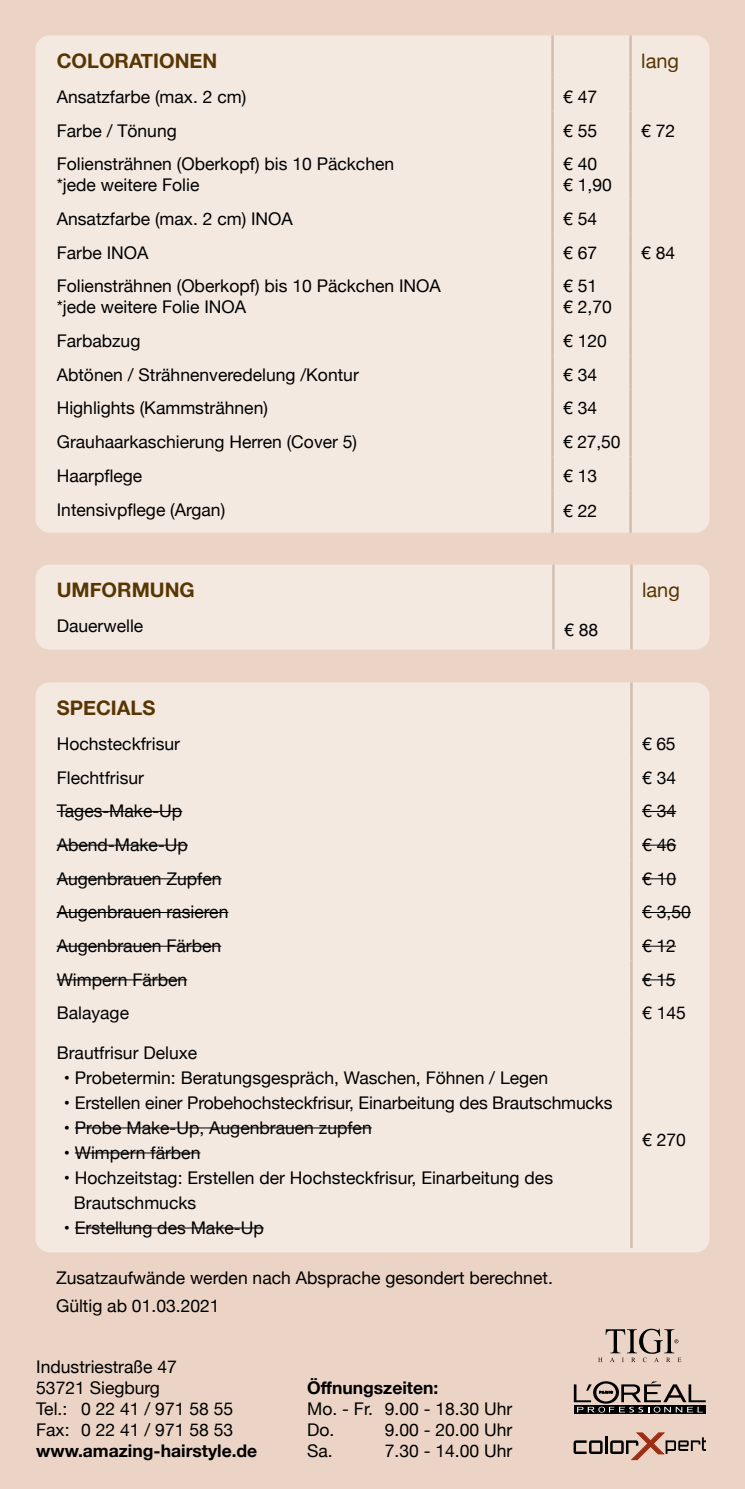
<style>
.page{position:relative;width:745px;height:1489px;background:#fff}
.page>*{position:absolute;margin:0;border:0;box-sizing:border-box;transform-origin:0 0}
.t1{font:700 20px "Helvetica Neue";color:#573602}
.t2{font:20px "Helvetica Neue";color:#573602}
.t3{font:17.5px/21px "Helvetica Neue";color:#000}
.t4{font:700 17.5px "Helvetica Neue";color:#000}
</style>
<div class="page">
<div style="left:0;top:0;width:744px;height:1488px;background:#ebd4c5"></div>
<div style="left:35px;top:35px;width:674px;height:497px;background:#f4e9e1;border-radius:14px"></div>
<hr style="left:551px;top:78px;width:2px;height:33px;background:#d1beb0">
<hr style="left:629px;top:78px;width:2px;height:33px;background:#d1beb0">
<hr style="left:551px;top:111px;width:2px;height:34px;background:#d1beb0">
<hr style="left:629px;top:111px;width:2px;height:34px;background:#d1beb0">
<hr style="left:551px;top:145px;width:2px;height:55px;background:#d1beb0">
<hr style="left:629px;top:145px;width:2px;height:55px;background:#d1beb0">
<hr style="left:551px;top:200px;width:2px;height:33px;background:#d1beb0">
<hr style="left:629px;top:200px;width:2px;height:33px;background:#d1beb0">
<hr style="left:551px;top:233px;width:2px;height:34px;background:#d1beb0">
<hr style="left:629px;top:233px;width:2px;height:34px;background:#d1beb0">
<hr style="left:551px;top:267px;width:2px;height:55px;background:#d1beb0">
<hr style="left:629px;top:267px;width:2px;height:55px;background:#d1beb0">
<hr style="left:551px;top:322px;width:2px;height:33px;background:#d1beb0">
<hr style="left:629px;top:322px;width:2px;height:33px;background:#d1beb0">
<hr style="left:551px;top:355px;width:2px;height:34px;background:#d1beb0">
<hr style="left:629px;top:355px;width:2px;height:34px;background:#d1beb0">
<hr style="left:551px;top:389px;width:2px;height:34px;background:#d1beb0">
<hr style="left:629px;top:389px;width:2px;height:34px;background:#d1beb0">
<hr style="left:551px;top:423px;width:2px;height:33px;background:#d1beb0">
<hr style="left:629px;top:423px;width:2px;height:33px;background:#d1beb0">
<hr style="left:551px;top:456px;width:2px;height:34px;background:#d1beb0">
<hr style="left:629px;top:456px;width:2px;height:34px;background:#d1beb0">
<hr style="left:551px;top:490px;width:2px;height:43px;background:#d1beb0">
<hr style="left:629px;top:490px;width:2px;height:43px;background:#d1beb0">
<hr style="left:551px;top:35px;width:2px;height:43px;background:#d1beb0">
<hr style="left:629px;top:35px;width:2px;height:43px;background:#d1beb0">
<div style="left:35px;top:682px;width:674px;height:570px;background:#f4e9e1;border-radius:14px"></div>
<hr style="left:629px;top:682px;width:3px;height:42px;background:#d1beb0">
<hr style="left:629px;top:724px;width:3px;height:34px;background:#d1beb0">
<hr style="left:629px;top:758px;width:3px;height:34px;background:#d1beb0">
<hr style="left:629px;top:792px;width:3px;height:33px;background:#d1beb0">
<hr style="left:629px;top:825px;width:3px;height:34px;background:#d1beb0">
<hr style="left:629px;top:859px;width:3px;height:34px;background:#d1beb0">
<hr style="left:629px;top:893px;width:3px;height:33px;background:#d1beb0">
<hr style="left:629px;top:926px;width:3px;height:34px;background:#d1beb0">
<hr style="left:629px;top:960px;width:3px;height:34px;background:#d1beb0">
<hr style="left:629px;top:994px;width:3px;height:39px;background:#d1beb0">
<hr style="left:629px;top:1033px;width:3px;height:214px;background:#d1beb0">
<hr style="left:57px;top:811px;width:125px;height:1px;background:#000">
<hr style="left:641px;top:811px;width:34px;height:1px;background:#000">
<hr style="left:57px;top:844px;width:131px;height:1px;background:#000">
<hr style="left:641px;top:844px;width:34px;height:1px;background:#000">
<hr style="left:57px;top:878px;width:164px;height:1px;background:#000">
<hr style="left:641px;top:878px;width:34px;height:1px;background:#000">
<hr style="left:57px;top:912px;width:171px;height:1px;background:#000">
<hr style="left:641px;top:912px;width:49px;height:1px;background:#000">
<hr style="left:57px;top:945px;width:164px;height:1px;background:#000">
<hr style="left:641px;top:945px;width:34px;height:1px;background:#000">
<hr style="left:57px;top:979px;width:130px;height:1px;background:#000">
<hr style="left:641px;top:979px;width:34px;height:1px;background:#000">
<hr style="left:75px;top:1127px;width:296px;height:1px;background:#000">
<hr style="left:75px;top:1152px;width:125px;height:1px;background:#000">
<hr style="left:75px;top:1227px;width:188px;height:1px;background:#000">
<div style="left:35px;top:564px;width:674px;height:85px;background:#f4e9e1;border-radius:14px"></div>
<hr style="left:552px;top:607px;width:2px;height:42px;background:#d1beb0">
<hr style="left:629px;top:607px;width:3px;height:42px;background:#d1beb0">
<hr style="left:552px;top:564px;width:2px;height:43px;background:#d1beb0">
<hr style="left:629px;top:564px;width:3px;height:43px;background:#d1beb0">
<svg style="left:598px;top:1328px;width:83px;height:33px"></svg>
<svg style="left:574px;top:1412px;width:131px;height:1px"></svg>
<svg style="left:573px;top:1381px;width:132px;height:31px"></svg>
<svg style="left:573px;top:1440px;width:29px;height:13px"></svg>
<svg style="left:610px;top:1432px;width:95px;height:27px"></svg>
<hr style="left:604px;top:1436px;width:3px;height:17px;background:#000">
<p class="t1" style="left:57px;top:45px;width:162px">COLORATIONEN</p>
<p class="t2" style="left:640px;top:46px;width:39px">lang</p>
<p class="t3" style="left:57px;top:87px;width:191px">Ansatzfarbe (max. 2 cm)</p>
<p class="t3" style="left:562px;top:87px;width:36px">€ 47</p>
<p class="t3" style="left:57px;top:121px;width:121px">Farbe / Tönung</p>
<p class="t3" style="left:562px;top:121px;width:36px">€ 55</p>
<p class="t3" style="left:640px;top:121px;width:36px">€ 72</p>
<p class="t3" style="left:57px;top:154px;width:339px">Foliensträhnen (Oberkopf) bis 10 Päckchen *jede weitere Folie</p>
<p class="t3" style="left:562px;top:154px;width:50px">€ 40<br>€ 1,90</p>
<p class="t3" style="left:57px;top:209px;width:237px">Ansatzfarbe (max. 2 cm) INOA</p>
<p class="t3" style="left:562px;top:209px;width:36px">€ 54</p>
<p class="t3" style="left:57px;top:243px;width:93px">Farbe INOA</p>
<p class="t3" style="left:562px;top:243px;width:36px">€ 67</p>
<p class="t3" style="left:640px;top:243px;width:36px">€ 84</p>
<p class="t3" style="left:57px;top:276px;width:385px">Foliensträhnen (Oberkopf) bis 10 Päckchen INOA *jede weitere Folie INOA</p>
<p class="t3" style="left:562px;top:276px;width:50px">€ 51<br>€ 2,70</p>
<p class="t3" style="left:57px;top:331px;width:85px">Farbabzug</p>
<p class="t3" style="left:562px;top:331px;width:45px">€ 120</p>
<p class="t3" style="left:57px;top:365px;width:303px">Abtönen / Strähnenveredelung /Kontur</p>
<p class="t3" style="left:562px;top:365px;width:36px">€ 34</p>
<p class="t3" style="left:57px;top:398px;width:213px">Highlights (Kammsträhnen)</p>
<p class="t3" style="left:562px;top:398px;width:36px">€ 34</p>
<p class="t3" style="left:57px;top:432px;width:302px">Grauhaarkaschierung Herren (Cover 5)</p>
<p class="t3" style="left:562px;top:432px;width:59px">€ 27,50</p>
<p class="t3" style="left:57px;top:466px;width:87px">Haarpflege</p>
<p class="t3" style="left:562px;top:466px;width:36px">€ 13</p>
<p class="t3" style="left:57px;top:500px;width:170px">Intensivpflege (Argan)</p>
<p class="t3" style="left:562px;top:501px;width:36px">€ 22</p>
<p class="t1" style="left:57px;top:574px;width:139px">UMFORMUNG</p>
<p class="t2" style="left:641px;top:575px;width:39px">lang</p>
<p class="t3" style="left:57px;top:616px;width:88px">Dauerwelle</p>
<p class="t3" style="left:563px;top:620px;width:36px">€ 88</p>
<p class="t1" style="left:57px;top:692px;width:100px">SPECIALS</p>
<p class="t3" style="left:57px;top:734px;width:125px">Hochsteckfrisur</p>
<p class="t3" style="left:641px;top:734px;width:35px">€ 65</p>
<p class="t3" style="left:57px;top:767px;width:89px">Flechtfrisur</p>
<p class="t3" style="left:641px;top:767px;width:36px">€ 34</p>
<p class="t3" style="left:57px;top:801px;width:127px">Tages-Make-Up</p>
<p class="t3" style="left:641px;top:801px;width:36px">€ 34</p>
<p class="t3" style="left:57px;top:835px;width:132px">Abend-Make-Up</p>
<p class="t3" style="left:641px;top:835px;width:36px">€ 46</p>
<p class="t3" style="left:57px;top:868px;width:166px">Augenbrauen Zupfen</p>
<p class="t3" style="left:641px;top:868px;width:36px">€ 10</p>
<p class="t3" style="left:57px;top:902px;width:173px">Augenbrauen rasieren</p>
<p class="t3" style="left:641px;top:902px;width:50px">€ 3,50</p>
<p class="t3" style="left:57px;top:936px;width:166px">Augenbrauen Färben</p>
<p class="t3" style="left:641px;top:936px;width:35px">€ 12</p>
<p class="t3" style="left:57px;top:969px;width:132px">Wimpern Färben</p>
<p class="t3" style="left:641px;top:969px;width:35px">€ 15</p>
<p class="t3" style="left:57px;top:1003px;width:74px">Balayage</p>
<p class="t3" style="left:641px;top:1003px;width:45px">€ 145</p>
<p class="t3" style="left:57px;top:1042px;width:142px">Brautfrisur Deluxe</p>
<p class="t3" style="left:64px;top:1067px;width:485px">• Probetermin: Beratungsgespräch, Waschen, Föhnen / Legen</p>
<p class="t3" style="left:64px;top:1092px;width:550px">• Erstellen einer Probehochsteckfrisur, Einarbeitung des Brautschmucks</p>
<p class="t3" style="left:64px;top:1117px;width:309px">• Probe Make-Up, Augenbrauen zupfen</p>
<p class="t3" style="left:64px;top:1142px;width:138px">• Wimpern färben</p>
<p class="t3" style="left:74px;top:1165px;width:480px;line-height:25px;text-indent:-10px">• Hochzeitstag: Erstellen der Hochsteckfrisur, Einarbeitung des<br>Brautschmucks</p>
<p class="t3" style="left:64px;top:1217px;width:201px">• Erstellung des Make-Up</p>
<p class="t3" style="left:641px;top:1130px;width:45px">€ 270</p>
<p class="t3" style="left:56px;top:1264px;width:498px;line-height:28px">Zusatzaufwände werden nach Absprache gesondert berechnet.<br>Gültig ab 01.03.2021</p>
<p class="t3" style="left:36px;top:1356px;width:198px">Industriestraße 47<br>53721 Siegburg<br>Tel.: 0 22 41 / 971 58 55<br>Fax: 0 22 41 / 971 58 53</p>
<p class="t4" style="left:36px;top:1436px;width:222px">www.amazing-hairstyle.de</p>
<p class="t4" style="left:307px;top:1373px;width:133px">Öffnungszeiten:</p>
<p class="t3" style="left:307px;top:1399px;width:206px">Mo. - Fr. 9.00 - 18.30 Uhr<br>Do.</p>
<p class="t3" style="left:384px;top:1420px;width:129px">9.00 - 20.00 Uhr</p>
<p class="t3" style="left:307px;top:1441px;width:27px">Sa.</p>
<p class="t3" style="left:384px;top:1441px;width:129px">7.30 - 14.00 Uhr</p>
</div>
